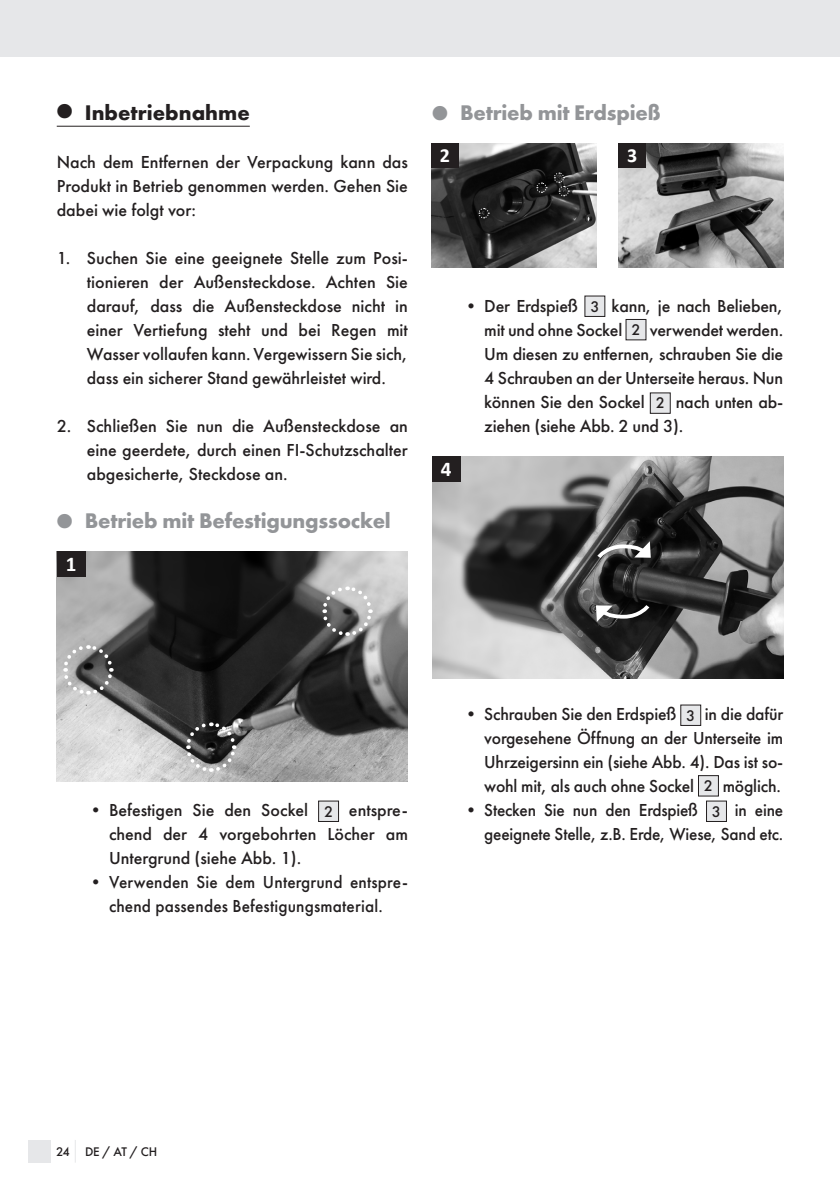
<style>
.page{position:relative;width:840px;height:1191px;background:#fff}
.page>*{position:absolute;margin:0;border:0;box-sizing:border-box;transform-origin:0 0}
._03_Subhead{font:700 22px "Futura PT";letter-spacing:-.01em;color:#939598}
._01_Headline{font:700 22px "Futura PT";color:#231f20}
.t1{font:700 21px "Calibri";color:#fff}
.t2{font:700 20px "Calibri";color:#fff}
._01_Fließtext{font:500 18px/24px "Futura PT";letter-spacing:-.01em;color:#231f20;text-align:justify}
._01_Fließtext-2{font:500 18px/24px "Futura PT";letter-spacing:.01em;color:#231f20;text-align:center}
._01_Fließtext-3{font:500 18px/24px "Futura PT";letter-spacing:-.01em;color:#231f20;text-align:right;scale:.96 1}
._02_Fließtext{font:500 16px "Futura PT";color:#231f20}
.t3{font:500 13px "Futura PT";letter-spacing:-.04em;color:#231f20}
</style>
<div class="page">
<div style="left:0;top:0;width:839px;height:57px;background:#e6e7e9"></div>
<div style="left:28px;top:1140px;width:23px;height:22px;background:#e6e7e9"></div>
<svg style="left:75px;top:1140px;width:1px;height:22px"></svg>
<hr style="left:57px;top:126px;width:193px;height:1px;background:#231f20">
<div style="left:318px;top:801px;width:20px;height:20px;background:#e6e7e9"></div>
<div style="left:318px;top:800px;width:21px;height:22px;border:1px solid #231f20"></div>
<div style="left:584px;top:296px;width:20px;height:20px;background:#e6e7e9"></div>
<div style="left:625px;top:319px;width:20px;height:21px;background:#e6e7e9"></div>
<div style="left:650px;top:393px;width:20px;height:20px;background:#e6e7e9"></div>
<div style="left:649px;top:392px;width:21px;height:22px;border:1px solid #231f20"></div>
<img style="left:432px;top:456px;width:350px;height:222px">
<svg style="left:594px;top:541px;width:56px;height:19px"></svg>
<svg style="left:595px;top:602px;width:56px;height:20px"></svg>
<div style="left:432px;top:456px;width:28px;height:25px;background:#231f20"></div>
<div style="left:680px;top:705px;width:20px;height:20px;background:#e6e7e9"></div>
<div style="left:698px;top:775px;width:20px;height:21px;background:#e6e7e9"></div>
<div style="left:697px;top:775px;width:21px;height:21px;border:1px solid #231f20"></div>
<div style="left:706px;top:801px;width:20px;height:20px;background:#e6e7e9"></div>
<div style="left:705px;top:800px;width:21px;height:22px;border:1px solid #231f20"></div>
<img style="left:57px;top:552px;width:350px;height:229px">
<svg style="left:184px;top:720px;width:53px;height:54px;background:#676767"></svg>
<svg style="left:61px;top:643px;width:54px;height:53px;background:#898989"></svg>
<svg style="left:320px;top:584px;width:54px;height:54px;background:#959595"></svg>
<div style="left:57px;top:552px;width:28px;height:25px;background:#231f20"></div>
<img style="left:431px;top:143px;width:165px;height:124px">
<div style="left:431px;top:143px;width:27px;height:24px;background:#231f20"></div>
<svg style="left:553px;top:172px;width:16px;height:25px"></svg>
<svg style="left:535px;top:182px;width:12px;height:11px"></svg>
<svg style="left:477px;top:207px;width:12px;height:12px"></svg>
<img style="left:618px;top:143px;width:165px;height:125px">
<div style="left:618px;top:143px;width:27px;height:24px;background:#231f20"></div>
<p class="_01_Headline" style="left:57px;top:98px;width:194px">● Inbetriebnahme</p>
<p class="_01_Fließtext" style="left:57px;top:150px;width:352px">Nach dem Entfernen der Verpackung kann das Produkt in Betrieb genommen werden. Gehen Sie dabei wie folgt vor:</p>
<p class="_01_Fließtext" style="left:87px;top:246px;width:322px;text-indent:-30px">1. Suchen Sie eine geeignete Stelle zum Posi&shy;tionieren der Außensteckdose. Achten Sie darauf, dass die Außensteckdose nicht in einer Vertiefung steht und bei Regen mit Wasser vollaufen kann. Vergewissern Sie sich, dass ein sicherer Stand gewährleistet wird.</p>
<p class="_01_Fließtext" style="left:87px;top:414px;width:322px;text-indent:-30px">2. Schließen Sie nun die Außensteckdose an eine geerdete, durch einen FI-Schutzschalter abgesicherte, Steckdose an.</p>
<p class="_03_Subhead" style="left:57px;top:506px;width:335px">● Betrieb mit Befestigungssockel</p>
<p class="t1" style="left:66px;top:549px;width:12px">1</p>
<p class="_03_Subhead" style="left:432px;top:98px;width:230px">● Betrieb mit Erdspieß</p>
<p class="t2" style="left:440px;top:141px;width:12px">2</p>
<p class="t2" style="left:627px;top:141px;width:12px">3</p>
<p class="t1" style="left:440px;top:454px;width:12px">4</p>
<p class="_01_Fließtext" style="left:462px;top:294px;width:117px">• Der Erdspieß</p>
<p class="_02_Fließtext" style="left:590px;top:296px;width:11px">3</p>
<p class="_01_Fließtext" style="left:484px;top:294px;width:300px;text-indent:127px">kann, je nach Belieben, mit und ohne Sockel</p>
<p class="_01_Fließtext" style="left:484px;top:318px;width:300px;text-indent:165px">verwendet werden.<br>Um diesen zu entfernen, schrauben Sie die 4 Schrauben an der Unterseite heraus. Nun können Sie den Sockel</p>
<p class="_02_Fließtext" style="left:631px;top:320px;width:11px">2</p>
<p class="_01_Fließtext" style="left:484px;top:390px;width:300px;text-indent:191px">nach unten ab&shy;ziehen (siehe Abb. 2 und 3).</p>
<p class="_02_Fließtext" style="left:655px;top:393px;width:11px">2</p>
<p class="_01_Fließtext" style="left:87px;top:798px;width:223px">• Befestigen Sie den Sockel</p>
<p class="_02_Fließtext" style="left:324px;top:801px;width:11px">2</p>
<p class="_01_Fließtext" style="left:109px;top:798px;width:300px;text-indent:240px">entspre&shy;chend der 4 vorgebohrten Löcher am Untergrund (siehe Abb. 1).</p>
<p class="_01_Fließtext-2" style="left:87px;top:870px;width:322px">• Verwenden Sie dem Untergrund entspre&shy;chend passendes Befestigungsmaterial.</p>
<p class="_01_Fließtext" style="left:462px;top:702px;width:216px">• Schrauben Sie den Erdspieß</p>
<p class="_02_Fließtext" style="left:685px;top:705px;width:11px">3</p>
<p class="_01_Fließtext" style="left:484px;top:702px;width:300px;text-indent:220px">in die dafür vorgesehene Öffnung an der Unterseite im Uhrzeigersinn ein (siehe Abb. 4). Das ist so&shy;wohl mit, als auch ohne Sockel</p>
<p class="_02_Fließtext" style="left:703px;top:776px;width:11px">2</p>
<p class="_01_Fließtext" style="left:722px;top:774px;width:60px">möglich.</p>
<p class="_01_Fließtext" style="left:462px;top:798px;width:237px">• Stecken Sie nun den Erdspieß</p>
<p class="_02_Fließtext" style="left:711px;top:801px;width:11px">3</p>
<p class="_01_Fließtext-3" style="left:484px;top:798px;width:313px">in eine<br>geeignete Stelle, z.B. Erde, Wiese, Sand etc.</p>
<p class="t3" style="left:56px;top:1144px;width:102px">24 DE / AT / CH</p>
</div>
